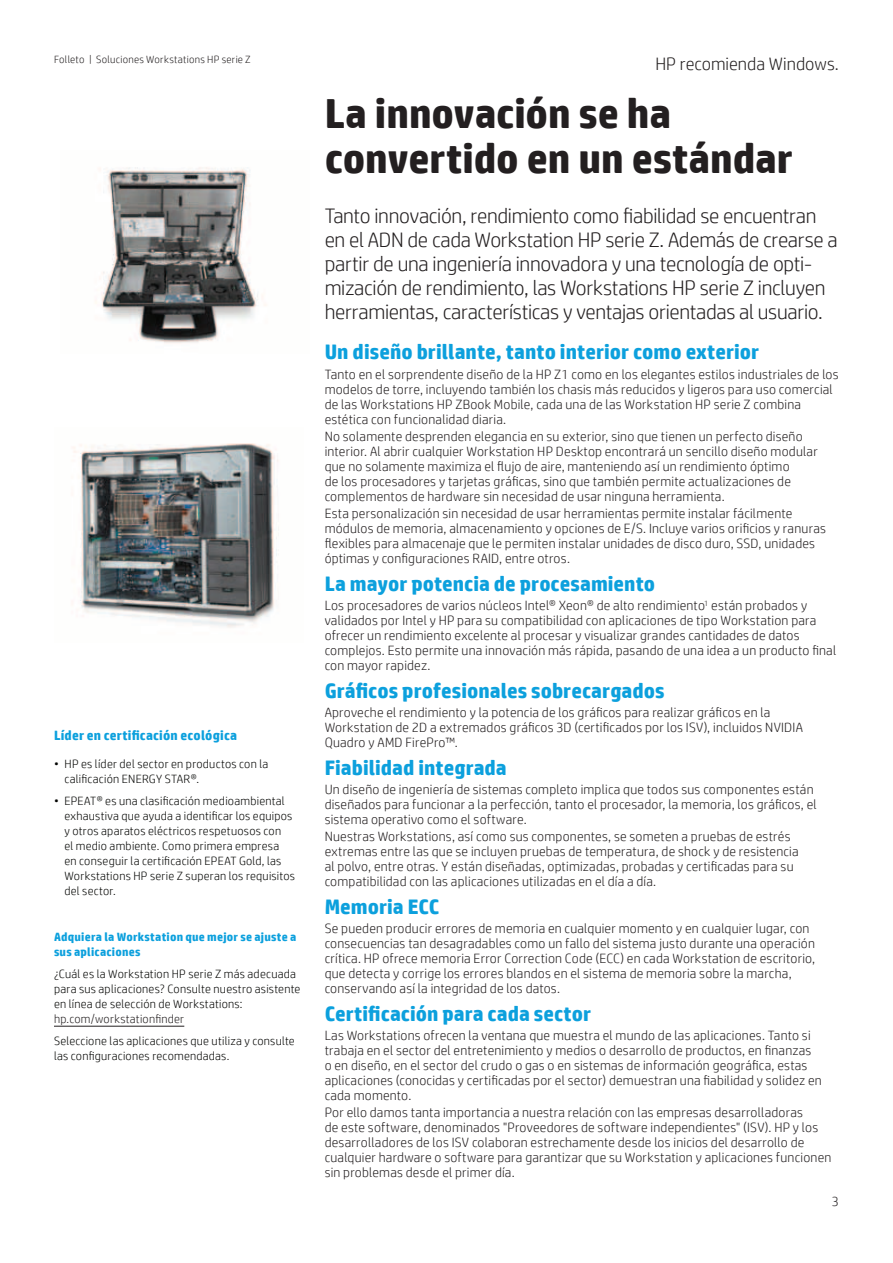
<style>
.page{position:relative;width:893px;height:1263px;background:#fff}
.page>*{position:absolute;margin:0;border:0;box-sizing:border-box;transform-origin:0 0}
.Headline_28_30{font:700 42px/45px "HP Simplified";letter-spacing:-.005em;color:#231f20}
.Intro_14_16{font:300 21px/24px "HP Simplified";letter-spacing:-.015em;color:#231f20}
.Body{font:700 21px "HP Simplified";color:#0ca0dd}
.t1{font:300 18px "HP Simplified";color:#231f20}
.Body-2{font:300 13.5px/15px "HP Simplified";letter-spacing:.015em;color:#231f20}
.Sidebar_header_9_10{font:700 13.5px "HP Simplified";letter-spacing:.015em;color:#0ca0dd}
.Sidebar_bullet{font:300 12px/15px "HP Simplified";letter-spacing:.02em;color:#040503}
.Sidebar_bullet-2{font:700 12px/15px "HP Simplified";letter-spacing:.02em;color:#0ca0dd}
.Title_descriptor{font:300 10.5px "HP Simplified";letter-spacing:.025em;color:#231f20}
.s1{color:#231f20}
</style>
<div class="page">
<hr style="left:54px;top:1026px;width:130px;height:1px;background:#231f20">
<img style="left:95px;top:167px;width:171px;height:177px">
<img style="left:72px;top:443px;width:207px;height:185px">
<p class="Title_descriptor" style="left:54px;top:54px;width:198px">Folleto | Soluciones Workstations HP serie Z</p>
<p class="Sidebar_header_9_10" style="left:54px;top:727px;width:185px">Líder en certificación ecológica</p>
<p class="Sidebar_bullet" style="left:64px;top:756px;width:205px;text-indent:-10px">• HP es líder del sector en productos con la calificación ENERGY STAR®.</p>
<p class="Sidebar_bullet" style="left:64px;top:793px;width:232px;text-indent:-10px">• EPEAT® es una clasificación medioambiental exhaustiva que ayuda a identificar los equipos y otros aparatos eléctricos respetuosos con<br>el medio ambiente. Como primera empresa<br>en conseguir la certificación EPEAT Gold, las Workstations HP serie Z superan los requisitos del sector.</p>
<p class="Sidebar_bullet-2" style="left:54px;top:929px;width:244px">Adquiera la Workstation que mejor se ajuste a sus aplicaciones</p>
<p class="Sidebar_bullet" style="left:54px;top:966px;width:248px">¿Cuál es la Workstation HP serie Z más adecuada para sus aplicaciones? Consulte nuestro asistente en línea de selección de Workstations: <span class="s1">hp.com/workstationfinder</span></p>
<p class="Sidebar_bullet" style="left:54px;top:1033px;width:242px">Seleccione las aplicaciones que utiliza y consulte las configuraciones recomendadas.</p>
<h3 class="t1" style="left:655px;top:53px;width:185px">HP recomienda Windows.</h3>
<p class="Headline_28_30" style="left:325px;top:91px;width:470px">La innovación se ha convertido en un estándar</p>
<p class="Intro_14_16" style="left:325px;top:203px;width:515px">Tanto innovación, rendimiento como fiabilidad se encuentran en el ADN de cada Workstation HP serie Z. Además de crearse a partir de una ingeniería innovadora y una tecnología de opti&shy;mización de rendimiento, las Workstations HP serie Z incluyen herramientas, características y ventajas orientadas al usuario.</p>
<p class="Body" style="left:325px;top:340px;width:436px">Un diseño brillante, tanto interior como exterior</p>
<p class="Body-2" style="left:325px;top:366px;width:515px">Tanto en el sorprendente diseño de la HP Z1 como en los elegantes estilos industriales de los modelos de torre, incluyendo también los chasis más reducidos y ligeros para uso comercial de las Workstations HP ZBook Mobile, cada una de las Workstation HP serie Z combina estética con funcionalidad diaria.</p>
<p class="Body-2" style="left:325px;top:428px;width:495px">No solamente desprenden elegancia en su exterior, sino que tienen un perfecto diseño interior. Al abrir cualquier Workstation HP Desktop encontrará un sencillo diseño modular que no solamente maximiza el flujo de aire, manteniendo así un rendimiento óptimo<br>de los procesadores y tarjetas gráficas, sino que también permite actualizaciones de complementos de hardware sin necesidad de usar ninguna herramienta.</p>
<p class="Body-2" style="left:325px;top:506px;width:503px">Esta personalización sin necesidad de usar herramientas permite instalar fácilmente módulos de memoria, almacenamiento y opciones de E/S. Incluye varios orificios y ranuras flexibles para almacenaje que le permiten instalar unidades de disco duro, SSD, unidades óptimas y configuraciones RAID, entre otros.</p>
<p class="Body" style="left:325px;top:571px;width:332px">La mayor potencia de procesamiento</p>
<p class="Body-2" style="left:325px;top:598px;width:513px">Los procesadores de varios núcleos Intel® Xeon® de alto rendimiento<sup>1</sup> están probados y validados por Intel y HP para su compatibilidad con aplicaciones de tipo Workstation para ofrecer un rendimiento excelente al procesar y visualizar grandes cantidades de datos complejos. Esto permite una innovación más rápida, pasando de una idea a un producto final con mayor rapidez.</p>
<p class="Body" style="left:325px;top:678px;width:341px">Gráficos profesionales sobrecargados</p>
<p class="Body-2" style="left:325px;top:705px;width:480px">Aproveche el rendimiento y la potencia de los gráficos para realizar gráficos en la<br>Workstation de 2D a extremados gráficos 3D (certificados por los ISV), incluidos NVIDIA<br>Quadro y AMD FirePro™.</p>
<p class="Body" style="left:325px;top:755px;width:184px">Fiabilidad integrada</p>
<p class="Body-2" style="left:325px;top:782px;width:494px">Un diseño de ingeniería de sistemas completo implica que todos sus componentes están diseñados para funcionar a la perfección, tanto el procesador, la memoria, los gráficos, el sistema operativo como el software.</p>
<p class="Body-2" style="left:325px;top:829px;width:475px">Nuestras Workstations, así como sus componentes, se someten a pruebas de estrés extremas entre las que se incluyen pruebas de temperatura, de shock y de resistencia al polvo, entre otras. Y están diseñadas, optimizadas, probadas y certificadas para su compatibilidad con las aplicaciones utilizadas en el día a día.</p>
<p class="Body" style="left:325px;top:894px;width:116px">Memoria ECC</p>
<p class="Body-2" style="left:325px;top:921px;width:492px">Se pueden producir errores de memoria en cualquier momento y en cualquier lugar, con consecuencias tan desagradables como un fallo del sistema justo durante una operación crítica. HP ofrece memoria Error Correction Code (ECC) en cada Workstation de escritorio, que detecta y corrige los errores blandos en el sistema de memoria sobre la marcha, conservando así la integridad de los datos.</p>
<p class="Body" style="left:325px;top:1001px;width:268px">Certificación para cada sector</p>
<p class="Body-2" style="left:325px;top:1028px;width:499px">Las Workstations ofrecen la ventana que muestra el mundo de las aplicaciones. Tanto si trabaja en el sector del entretenimiento y medios o desarrollo de productos, en finanzas<br>o en diseño, en el sector del crudo o gas o en sistemas de información geográfica, estas aplicaciones (conocidas y certificadas por el sector) demuestran una fiabilidad y solidez en cada momento.</p>
<p class="Body-2" style="left:325px;top:1105px;width:508px">Por ello damos tanta importancia a nuestra relación con las empresas desarrolladoras<br>de este software, denominados "Proveedores de software independientes" (ISV). HP y los desarrolladores de los ISV colaboran estrechamente desde los inicios del desarrollo de cualquier hardware o software para garantizar que su Workstation y aplicaciones funcionen sin problemas desde el primer día.</p>
<p class="Body-2" style="left:832px;top:1193px;width:9px">3</p>
</div>
